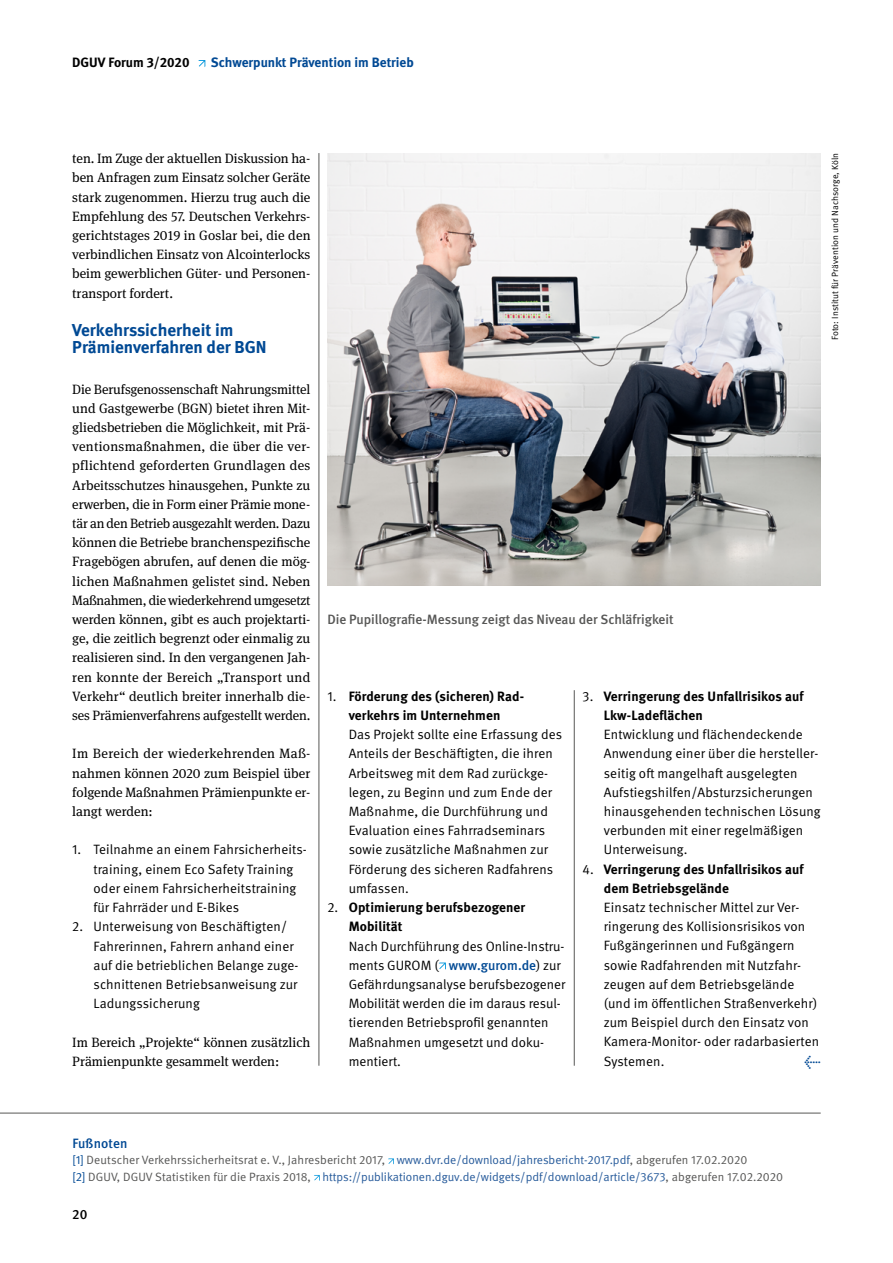
<style>
.page{position:relative;width:893px;height:1263px;background:#fff}
.page>*{position:absolute;margin:0;border:0;box-sizing:border-box;transform-origin:0 0}
.t1{font:700 17.25px/16.5px "DGUV Meta";color:#004994}
.t2{font:13.5px/19.2px "DGUV Meta";letter-spacing:.01em;color:#000}
.Fließtext_book_9pt{font:13.5px/19.2px "DGUV Meta Serif";color:#000;text-align:justify}
.t3{font:500 13.5px "DGUV Meta";color:#575756}
.t4{font:700 13.5px "DGUV Meta";color:#004994}
.t5{font:700 13.5px "DGUV Meta";color:#000}
.t6{font:500 13.5px "DGUV Meta";letter-spacing:.01em;color:#004994}
.t7{font:500 13.5px "DGUV Meta";color:#000}
.Endnoten_Fließtext_n{font:12px "DGUV Meta";color:#275b9b}
.Endnoten_Fließtext_n-2{font:12px "DGUV Meta";letter-spacing:.005em;color:#575756}
.t8{font:9px "DGUV Meta";letter-spacing:.01em;color:#000}
.s1{font-weight:700}
.s2{font-weight:500;color:#004994}
.s3{color:#004994}
.s4{color:#275b9b}
.s5{color:#575756}
</style>
<div class="page">
<svg style="left:198px;top:60px;width:7px;height:7px"></svg>
<hr style="left:319px;top:153px;width:1px;height:913px;background:#575756">
<svg style="left:439px;top:962px;width:7px;height:8px"></svg>
<hr style="left:574px;top:690px;width:1px;height:376px;background:#575756">
<img style="left:327px;top:153px;width:494px;height:433px">
<svg style="left:388px;top:1158px;width:6px;height:6px"></svg>
<svg style="left:314px;top:1175px;width:6px;height:6px"></svg>
<hr style="left:0;top:1113px;width:821px;height:1px;background:#575756">
<p class="t5" style="left:72px;top:54px;width:119px">DGUV Forum 3/2020</p>
<p class="t4" style="left:211px;top:54px;width:204px">Schwerpunkt Prävention im Betrieb</p>
<p class="Fließtext_book_9pt" style="left:72px;top:149px;width:240px">ten. Im Zuge der aktuellen Diskussion ha&shy;ben Anfragen zum Einsatz solcher Geräte stark zugenommen. Hierzu trug auch die Empfehlung des 57. Deutschen Verkehrs&shy;gerichtstages 2019 in Goslar bei, die den verbindlichen Einsatz von Alcointerlocks beim gewerblichen Güter- und Personen&shy;transport fordert.</p>
<h4 class="t1" style="left:72px;top:322px;width:196px">Verkehrssicherheit im<br>Prämienverfahren der BGN</h4>
<p class="Fließtext_book_9pt" style="left:72px;top:380px;width:240px">Die Berufsgenossenschaft Nahrungsmittel und Gastgewerbe (BGN) bietet ihren Mit&shy;gliedsbetrieben die Möglichkeit, mit Prä&shy;ventionsmaßnahmen, die über die ver&shy;pflichtend geforderten Grundlagen des Arbeitsschutzes hinausgehen, Punkte zu erwerben, die in Form einer Prämie mone&shy;tär an den Betrieb ausgezahlt werden. Dazu können die Betriebe branchenspezifische Fragebögen abrufen, auf denen die mög&shy;lichen Maßnahmen gelistet sind. Neben Maßnahmen, die wiederkehrend umgesetzt werden können, gibt es auch projektarti&shy;ge, die zeitlich begrenzt oder einmalig zu realisieren sind. In den vergangenen Jah&shy;ren konnte der Bereich „Transport und Verkehr“ deutlich breiter innerhalb die&shy;ses Prämienverfahrens aufgestellt werden.</p>
<p class="Fließtext_book_9pt" style="left:72px;top:744px;width:240px">Im Bereich der wiederkehrenden Maß&shy;nahmen können 2020 zum Beispiel über folgende Maßnahmen Prämienpunkte er&shy;langt werden:</p>
<p class="t2" style="left:94px;top:840px;width:215px;text-indent:-21px">1. Teilnahme an einem Fahrsicherheits&shy;training, einem Eco Safety Training oder einem Fahrsicherheitstraining für Fahrräder und E-Bikes</p>
<p class="t2" style="left:94px;top:917px;width:206px;text-indent:-21px">2. Unterweisung von Beschäftigten/<br>Fahrerinnen, Fahrern anhand einer auf die betrieblichen Belange zuge&shy;schnittenen Betriebsanweisung zur<br>Ladungssicherung</p>
<p class="Fließtext_book_9pt" style="left:72px;top:1032px;width:240px">Im Bereich „Projekte“ können zusätzlich<br>Prämienpunkte gesammelt werden:</p>
<p class="t8" style="left:830px;top:340px;width:189px;rotate:-90deg">Foto: Institut für Prävention und Nachsorge, Köln</p>
<p class="t3" style="left:327px;top:611px;width:348px">Die Pupillografie-Messung zeigt das Niveau der Schläfrigkeit</p>
<p class="t2" style="left:349px;top:687px;width:215px;text-indent:-21px">1. <span class="s1">Förderung des (sicheren) Rad&shy;verkehrs im Unternehmen<br></span>Das Projekt sollte eine Erfassung des<br>Anteils der Beschäftigten, die ihren<br>Arbeitsweg mit dem Rad zurückge&shy;legen, zu Beginn und zum Ende der<br>Maßnahme, die Durchführung und<br>Evaluation eines Fahrradseminars sowie zusätzliche Maßnahmen zur<br>Förderung des sicheren Radfahrens umfassen.</p>
<p class="t2" style="left:349px;top:898px;width:218px;text-indent:-21px">2. <span class="s1">Optimierung berufsbezogener<br>Mobilität<br></span>Nach Durchführung des Online-Instru&shy;ments GUROM ( <span class="s2">www.gurom.de</span>) zur<br>Gefährdungsanalyse berufsbezogener<br>Mobilität werden die im daraus resul&shy;tierenden Betriebsprofil genannten<br>Maßnahmen umgesetzt und doku&shy;mentiert.</p>
<p class="t2" style="left:604px;top:687px;width:218px;text-indent:-21px">3. <span class="s1">Verringerung des Unfallrisikos auf<br>Lkw-Ladeflächen<br></span>Entwicklung und flächendeckende<br>Anwendung einer über die hersteller&shy;seitig oft mangelhaft ausgelegten<br>Aufstiegshilfen/Absturzsicherungen hinausgehenden technischen Lösung verbunden mit einer regelmäßigen<br>Unterweisung.</p>
<p class="t2" style="left:604px;top:860px;width:217px;text-indent:-21px">4. <span class="s1">Verringerung des Unfallrisikos auf dem Betriebsgelände<br></span>Einsatz technischer Mittel zur Ver&shy;ringerung des Kollisionsrisikos von<br>Fußgängerinnen und Fußgängern sowie Radfahrenden mit Nutzfahr&shy;zeugen auf dem Betriebsgelände (und im öffentlichen Straßenverkehr) zum Beispiel durch den Einsatz von<br>Kamera-Monitor- oder radarbasierten<br>Systemen.</p>
<p class="t6" style="left:805px;top:1053px;width:18px">←</p>
<h4 class="t6" style="left:72px;top:1135px;width:57px">Fußnoten</h4>
<p class="Endnoten_Fließtext_n-2" style="left:72px;top:1153px;width:676px"><span class="s3">[1]</span> Deutscher Verkehrssicherheitsrat e. V., Jahresbericht 2017, <span class="s4">www.dvr.de/download/jahresbericht-2017.pdf</span>, abgerufen 17.02.2020</p>
<p class="Endnoten_Fließtext_n" style="left:72px;top:1170px;width:712px"><span class="s3">[2]</span> <span class="s5">DGUV, DGUV Statistiken für die Praxis 2018,</span> https://publikationen.dguv.de/widgets/pdf/download/article/3673<span class="s5">, abgerufen 17.02.2020</span></p>
<p class="t7" style="left:72px;top:1207px;width:17px">20</p>
</div>
